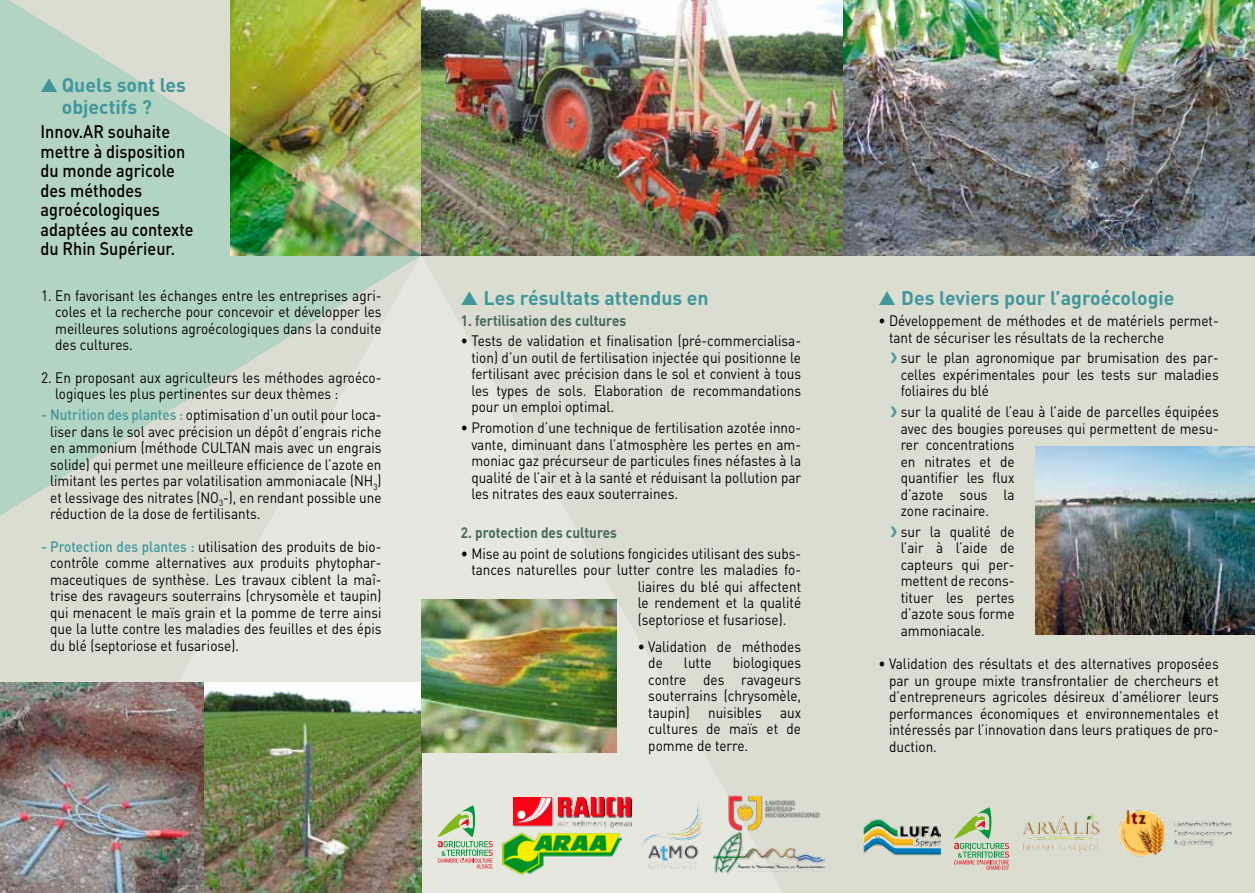
<style>
.page{position:relative;width:1255px;height:893px;background:#fff}
.page>*{position:absolute;margin:0;border:0;box-sizing:border-box;transform-origin:0 0}
.t1{font:700 19.5px/22.5px "DIN";color:#3f979b}
.t2{font:500 18px/19.5px "DIN";color:#000;scale:.9 1}
.t3{font:15px/16.5px "DIN";color:#000;text-align:justify;scale:.9 1}
.t4{font:700 15px "DIN";color:#476a58;scale:.9 1}
.s1{font-weight:500;color:#3f979b}
</style>
<div class="page">
<div style="left:0;top:0;width:1254px;height:893px;background:#dcddd1"></div>
<img style="left:421px;top:0;width:833px;height:255px">
<img style="left:0;top:0;width:421px;height:516px">
<svg style="left:40px;top:255px;width:760px;height:638px"></svg>
<img style="left:0;top:682px;width:421px;height:211px">
<img style="left:1035px;top:446px;width:219px;height:189px">
<img style="left:421px;top:600px;width:195px;height:152px">
<svg style="left:437px;top:806px;width:56px;height:62px"></svg>
<svg style="left:954px;top:807px;width:55px;height:63px"></svg>
<img style="left:727px;top:794px;width:92px;height:37px">
<img style="left:863px;top:819px;width:77px;height:37px">
<img style="left:1119px;top:809px;width:113px;height:48px">
<img style="left:712px;top:831px;width:112px;height:44px">
<img style="left:1023px;top:814px;width:77px;height:39px">
<img style="left:502px;top:833px;width:119px;height:42px">
<img style="left:513px;top:798px;width:118px;height:30px">
<img style="left:639px;top:799px;width:66px;height:72px">
<h1 class="t1" style="left:62px;top:73px;width:126px;text-indent:-21px">▲ Quels sont les objectifs ?</h1>
<p class="t2" style="left:40px;top:121px;width:172px">Innov.AR souhaite mettre à disposition du monde agricole des méthodes agroécologiques adaptées au contexte du Rhin Supérieur.</p>
<p class="t3" style="left:55px;top:287px;width:364px;text-indent:-14px">1. En favorisant les échanges entre les entreprises agri&shy;coles et la recherche pour concevoir et développer les meilleures solutions agroécologiques dans la conduite des cultures.</p>
<p class="t3" style="left:55px;top:369px;width:364px;text-indent:-14px">2. En proposant aux agriculteurs les méthodes agroéco&shy;logiques les plus pertinentes sur deux thèmes :</p>
<p class="t3" style="left:50px;top:406px;width:369px;text-indent:-9px"><span class="s1">- Nutrition des plantes :</span> optimisation d’un outil pour loca&shy;liser dans le sol avec précision un dépôt d’engrais riche en ammonium (méthode CULTAN mais avec un engrais solide) qui permet une meilleure efficience de l’azote en limitant les pertes par volatilisation ammoniacale (NH<sub>3</sub>) et lessivage des nitrates (NO<sub>3</sub>-), en rendant possible une réduction de la dose de fertilisants.</p>
<p class="t3" style="left:50px;top:538px;width:370px;text-indent:-9px"><span class="s1">- Protection des plantes :</span> utilisation des produits de bio&shy;contrôle comme alternatives aux produits phytophar&shy;maceutiques de synthèse. Les travaux ciblent la maî&shy;trise des ravageurs souterrains (chrysomèle et taupin) qui menacent le maïs grain et la pomme de terre ainsi que la lutte contre les maladies des feuilles et des épis du blé (septoriose et fusariose).</p>
<h1 class="t1" style="left:461px;top:286px;width:249px">▲ Les résultats attendus en</h1>
<p class="t4" style="left:461px;top:310px;width:185px">1. fertilisation des cultures</p>
<p class="t3" style="left:471px;top:332px;width:368px;text-indent:-11px">• Tests de validation et finalisation (pré-commercialisa&shy;tion) d’un outil de fertilisation injectée qui positionne le fertilisant avec précision dans le sol et convient à tous les types de sols. Elaboration de recommandations pour un emploi optimal.</p>
<p class="t3" style="left:471px;top:419px;width:368px;text-indent:-11px">• Promotion d’une technique de fertilisation azotée inno&shy;vante, diminuant dans l’atmosphère les pertes en am&shy;moniac gaz précurseur de particules fines néfastes à la qualité de l’air et à la santé et réduisant la pollution par les nitrates des eaux souterraines.</p>
<p class="t4" style="left:461px;top:523px;width:175px">2. protection des cultures</p>
<p class="t3" style="left:461px;top:545px;width:379px">• Mise au point de solutions fongicides utilisant des subs-</p>
<p class="t3" style="left:471px;top:561px;width:368px">tances naturelles pour lutter contre les maladies fo-</p>
<p class="t3" style="left:637px;top:578px;width:183px">liaires du blé qui affectent</p>
<p class="t3" style="left:637px;top:594px;width:183px">le rendement et la qualité</p>
<p class="t3" style="left:637px;top:611px;width:167px">(septoriose et fusariose).</p>
<p class="t3" style="left:648px;top:638px;width:171px;text-indent:-11px">• Validation de méthodes de</p>
<p class="t3" style="left:648px;top:654px;width:171px;text-indent:84px">biologiques contre des ravageurs souterrains (chrysomèle, taupin) nuisibles aux cultures de maïs et de pomme de terre.</p>
<p class="t3" style="left:684px;top:654px;width:32px">lutte</p>
<h1 class="t1" style="left:878px;top:286px;width:297px">▲ Des leviers pour l’agroécologie</h1>
<p class="t3" style="left:889px;top:312px;width:368px;text-indent:-11px">• Développement de méthodes et de matériels permet&shy;tant de sécuriser les résultats de la recherche</p>
<p class="t3" style="left:900px;top:349px;width:355px">sur le plan agronomique par brumisation des par&shy;celles expérimentales pour les tests sur maladies foliaires du blé</p>
<p class="t3" style="left:900px;top:403px;width:355px;text-align:left">sur la qualité de l’eau à l’aide de parcelles équipées avec des bougies poreuses qui permettent de mesu&shy;rer concentrations<br>en nitrates et de<br>quantifier les flux<br>d’azote sous la<br>zone racinaire.</p>
<p class="t3" style="left:900px;top:523px;width:128px">sur la qualité de l’air à l’aide de capteurs qui per&shy;mettent de recons&shy;tituer les pertes d’azote sous forme ammoniacale.</p>
<p class="t3" style="left:889px;top:655px;width:368px;text-indent:-11px">• Validation des résultats et des alternatives proposées par un groupe mixte transfrontalier de chercheurs et d’entrepreneurs agricoles désireux d’améliorer leurs performances économiques et environnementales et intéressés par l’innovation dans leurs pratiques de pro&shy;duction.</p>
</div>
